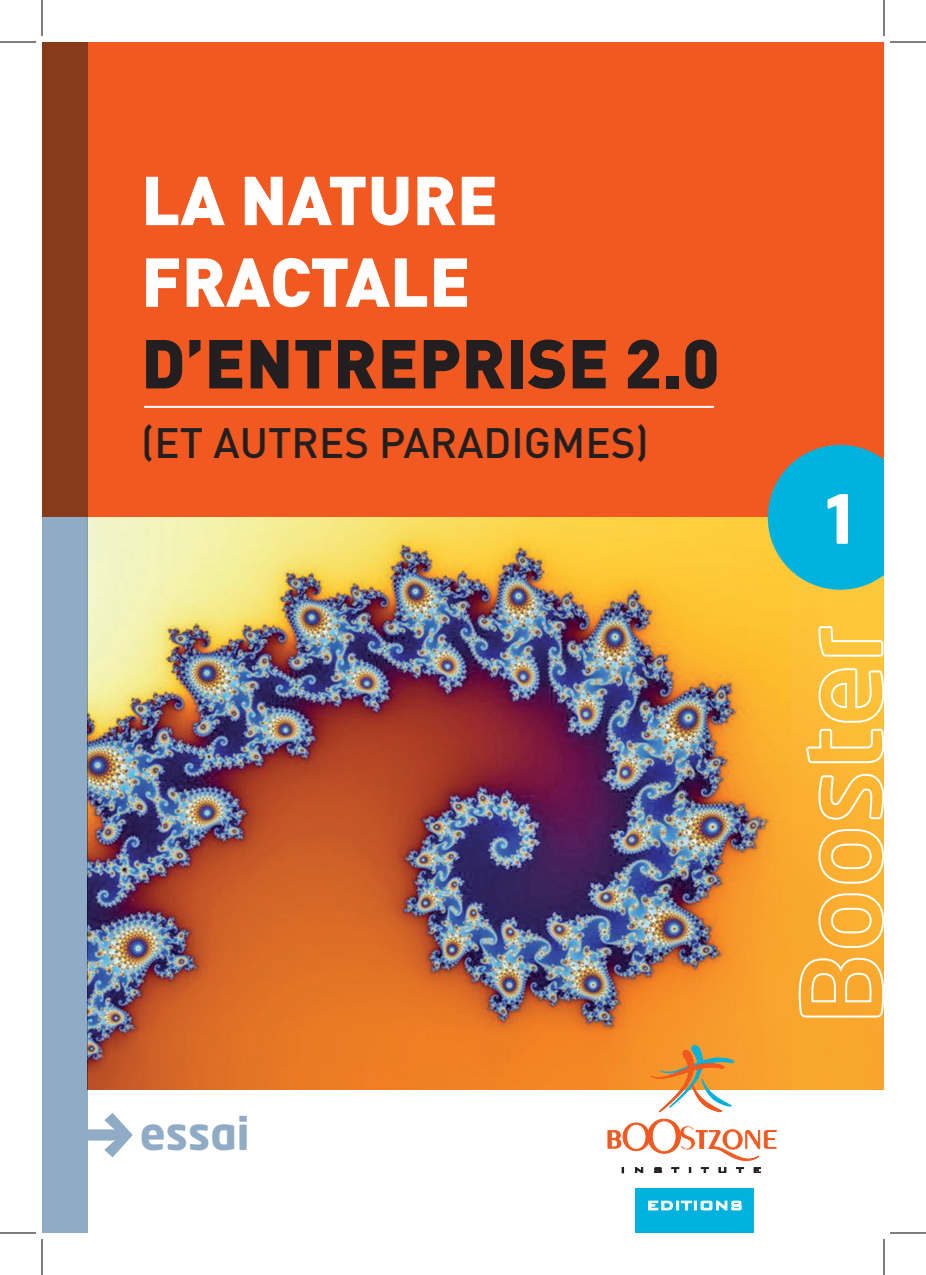
<style>
.page{position:relative;width:926px;height:1275px;background:#fff}
.page>*{position:absolute;margin:0;border:0;box-sizing:border-box;transform-origin:0 0}
.t1{font:900 68px/81.6px "DIN";color:#fff}
.t2{font:900 68px "DIN";color:#231f20}
.t3{font:700 66.8px "Neo Tech";color:#fff}
.t4{font:700 44.2px "Neo Tech";color:#8fabc5}
.t5{font:500 42px "DIN";color:#231f20}
.t6{font:500 17px "Bank Gothic BT";letter-spacing:.02em;color:#fff}
</style>
<div class="page">
<img style="left:87px;top:517px;width:797px;height:572px">
<div style="left:42px;top:42px;width:842px;height:475px;background:#f15921"></div>
<svg style="left:42px;top:42px;width:45px;height:1191px;background:#8b7e80"></svg>
<svg style="left:622px;top:1167px;width:2px;height:6px"></svg>
<svg style="left:635px;top:1167px;width:8px;height:6px"></svg>
<svg style="left:654px;top:1167px;width:7px;height:6px"></svg>
<svg style="left:671px;top:1167px;width:8px;height:6px"></svg>
<svg style="left:689px;top:1167px;width:2px;height:6px"></svg>
<svg style="left:701px;top:1167px;width:8px;height:6px"></svg>
<svg style="left:719px;top:1167px;width:7px;height:6px"></svg>
<svg style="left:736px;top:1167px;width:8px;height:6px"></svg>
<svg style="left:754px;top:1167px;width:7px;height:6px"></svg>
<svg style="left:608px;top:1118px;width:169px;height:43px"></svg>
<svg style="left:650px;top:1045px;width:84px;height:67px"></svg>
<div style="left:636px;top:1188px;width:118px;height:45px;background:#00b2dd"></div>
<svg style="left:648px;top:1200px;width:94px;height:10px"></svg>
<svg style="left:798px;top:956px;width:86px;height:62px;background:#fab550"></svg>
<svg style="left:817px;top:892px;width:67px;height:57px;background:#fbba4f"></svg>
<svg style="left:817px;top:828px;width:67px;height:56px;background:#fbbc50"></svg>
<svg style="left:817px;top:773px;width:67px;height:47px;background:#fcc055"></svg>
<svg style="left:805px;top:667px;width:79px;height:97px;background:#fdc654"></svg>
<svg style="left:817px;top:625px;width:67px;height:32px;background:#fece5a"></svg>
<hr style="left:144px;top:406px;width:570px;height:2px;background:#fff">
<svg style="left:768px;top:445px;width:116px;height:145px;background:#29acbf"></svg>
<hr style="left:0;top:42px;width:36px;height:1px;background:#000">
<hr style="left:890px;top:42px;width:36px;height:1px;background:#000">
<hr style="left:0;top:1232px;width:36px;height:1px;background:#000">
<hr style="left:890px;top:1232px;width:36px;height:1px;background:#000">
<hr style="left:42px;top:0;width:1px;height:36px;background:#000">
<hr style="left:42px;top:1239px;width:1px;height:36px;background:#000">
<hr style="left:884px;top:0;width:1px;height:36px;background:#000">
<hr style="left:884px;top:1239px;width:1px;height:36px;background:#000">
<svg style="left:87px;top:1112px;width:1px;height:45px"></svg>
<h1 class="t1" style="left:141px;top:156px;width:358px">LA NATURE<br>FRACTAL E</h1>
<h1 class="t2" style="left:141px;top:318px;width:580px">D’ENTREPRISE 2.0</h1>
<p class="t5" style="left:141px;top:416px;width:509px">(ET AUTRES PARADIGMES)</p>
<h2 class="t3" style="left:825px;top:476px;width:32px">1</h2>
<p class="t4" style="left:140px;top:1105px;width:111px">essai</p>
<p class="t6" style="left:646px;top:1196px;width:98px">Editions</p>
</div>
